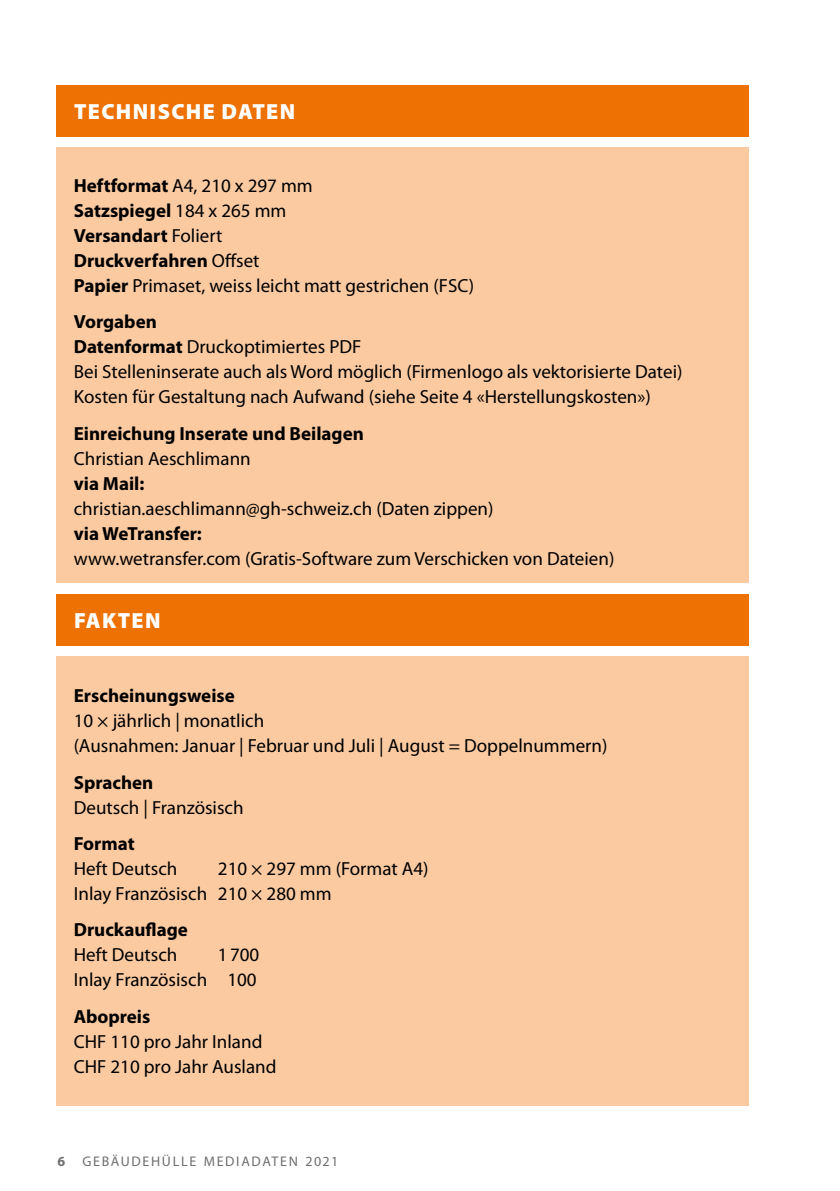
<style>
.page{position:relative;width:840px;height:1191px;background:#fff}
.page>*{position:absolute;margin:0;border:0;box-sizing:border-box;transform-origin:0 0}
.t1{font:900 22px "Myriad Pro";letter-spacing:.06em;color:#fff}
.t2{font:19px/25px "Myriad Pro";color:#000}
.t3{font:700 19px "Myriad Pro";color:#000}
.t4{font:14px "Myriad Pro";letter-spacing:.12em;color:#706f6f}
.s1{font-weight:700}
</style>
<div class="page">
<div style="left:57px;top:656px;width:691px;height:450px;background:#fbcaa1"></div>
<div style="left:57px;top:147px;width:691px;height:435px;background:#fbcaa1"></div>
<div style="left:57px;top:85px;width:691px;height:51px;background:#ee7203"></div>
<div style="left:57px;top:594px;width:691px;height:51px;background:#ee7203"></div>
<p class="t1" style="left:74px;top:99px;width:223px">TECHNISCHE DATEN</p>
<p class="t2" style="left:74px;top:173px;width:402px"><span class="s1">Heftformat</span> A4, 210 x 297 mm<br><span class="s1">Satzspiegel</span> 184 x 265 mm<br><span class="s1">Versandart</span> Foliert<br><span class="s1">Druckverfahren</span> Offset<br><span class="s1">Papier</span> Primaset, weiss leicht matt gestrichen (FSC)</p>
<p class="t2" style="left:74px;top:310px;width:610px"><span class="s1">Vorgaben<br>Datenformat</span> Druckoptimiertes PDF<br>Bei Stelleninserate auch als Word möglich (Firmenlogo als vektorisierte Datei)<br>Kosten für Gestaltung nach Aufwand (siehe Seite 4 «Herstellungskosten»)</p>
<p class="t3" style="left:74px;top:422px;width:291px">Einreichung Inserate und Beilagen</p>
<p class="t2" style="left:74px;top:446px;width:178px">Christian Aeschlimann</p>
<p class="t3" style="left:74px;top:472px;width:72px">via Mail:</p>
<p class="t2" style="left:74px;top:496px;width:421px">christian.aeschlimann@gh-schweiz.ch (Daten zippen)</p>
<p class="t3" style="left:74px;top:522px;width:129px">via WeTransfer:</p>
<p class="t2" style="left:74px;top:546px;width:542px">www.wetransfer.com (Gratis-Software zum Verschicken von Dateien)</p>
<p class="t1" style="left:74px;top:608px;width:88px">FAKTEN</p>
<p class="t3" style="left:74px;top:685px;width:162px">Erscheinungsweise</p>
<p class="t2" style="left:74px;top:709px;width:535px">10 × jährlich | monatlich<br>(Ausnahmen: Januar | Februar und Juli | August = Doppelnummern)</p>
<p class="t3" style="left:74px;top:771px;width:81px">Sprachen</p>
<p class="t2" style="left:74px;top:795px;width:171px">Deutsch | Französisch</p>
<p class="t3" style="left:74px;top:833px;width:62px">Format</p>
<p class="t2" style="left:74px;top:856px;width:105px">Heft Deutsch</p>
<p class="t2" style="left:74px;top:856px;width:356px;text-indent:144px">210 × 297 mm (Format A4)<br>Inlay Französisch 210 × 280 mm</p>
<p class="t3" style="left:74px;top:919px;width:116px">Druckauflage</p>
<p class="t2" style="left:74px;top:943px;width:105px">Heft Deutsch</p>
<p class="t2" style="left:74px;top:943px;width:187px;text-align:right">1700<br>Inlay Französisch 100</p>
<p class="t3" style="left:74px;top:1005px;width:78px">Abopreis</p>
<p class="t2" style="left:74px;top:1029px;width:204px">CHF 110 pro Jahr Inland<br>CHF 210 pro Jahr Ausland</p>
<p class="t4" style="left:58px;top:1154px;width:282px"><span class="s1">6</span> GEBÄUDEHÜLLE MEDIADATEN 2021</p>
</div>
